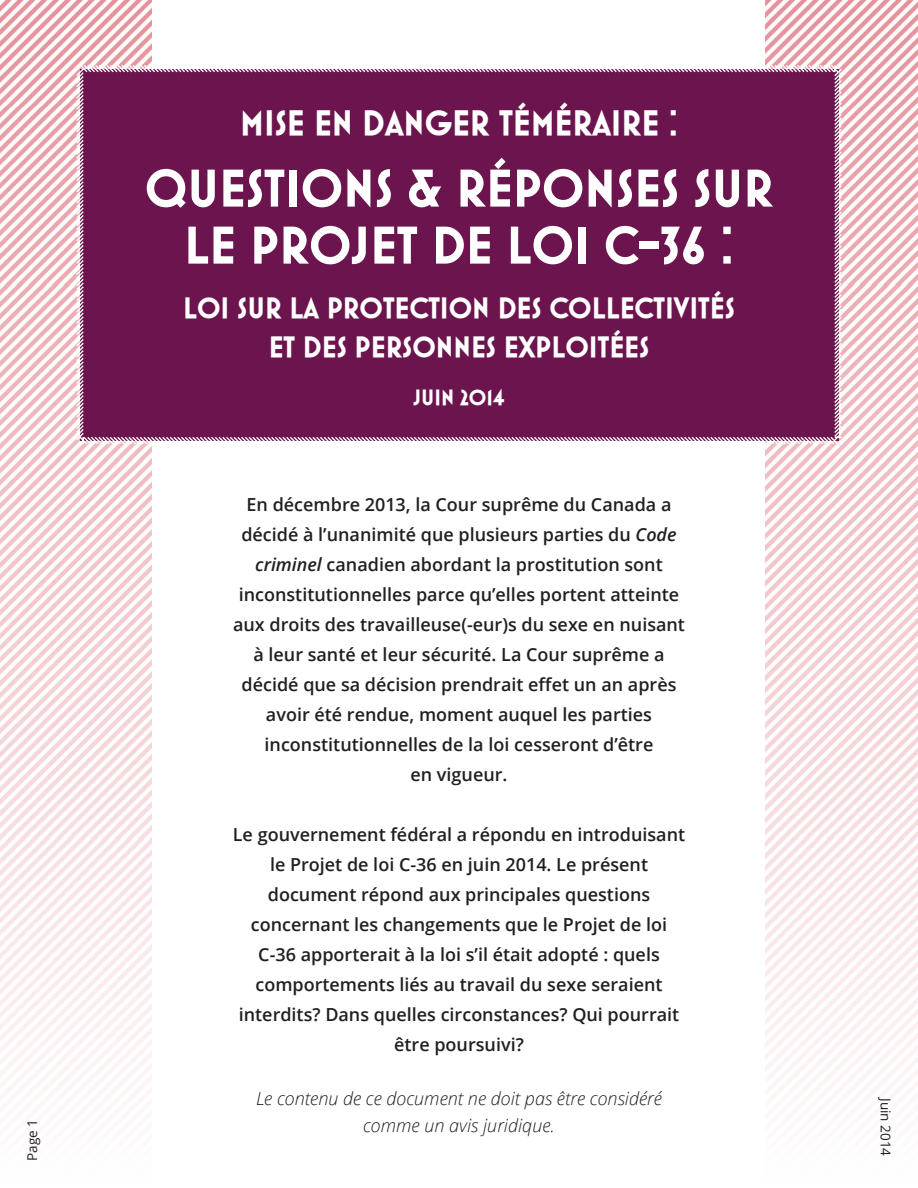
<style>
.page{position:relative;width:918px;height:1188px;background:#fff}
.page>*{position:absolute;margin:0;border:0;box-sizing:border-box;transform-origin:0 0}
.t1{font:700 54px/57px "Mostra One";color:#fff;text-align:center}
.t2{font:700 36px "Mostra One";color:#fff}
.t3{font:700 30px/39px "Mostra One";color:#fff;text-align:center}
.t4{font:700 22.5px "Mostra One";color:#fff}
.t5{font:600 18px/30px "Open Sans";color:#231f20;text-align:center}
.t6{font:italic 300 18px/27px "Open Sans";color:#231f20;text-align:center}
.t7{font:13.5px "Open Sans";color:#231f20}
.s1{font-style:italic}
</style>
<div class="page">
<img style="left:0;top:0;width:152px;height:1081px">
<img style="left:765px;top:0;width:153px;height:1081px">
<div style="left:75px;top:63px;width:768px;height:383px;background:#6b144e"></div>
<p class="t7" style="left:23px;top:1161px;width:43px;rotate:-90deg">Page 1</p>
<h2 class="t2" style="left:240px;top:102px;width:439px">MISE EN DANGER TÉMÉRAIRE :</h2>
<h1 class="t1" style="left:145px;top:159px;width:630px">QUESTIONS &amp; RÉPONSES SUR<br>LE PROJET DE LOI C-36 :</h1>
<h3 class="t3" style="left:183px;top:287px;width:553px">LOI SUR LA PROTECTION DES COLLECTIVITÉS<br>ET DES PERSONNES EXPLOITÉES</h3>
<p class="t4" style="left:413px;top:384px;width:93px">JUIN 2014</p>
<p class="t5" style="left:233px;top:489px;width:454px">En décembre 2013, la Cour suprême du Canada a décidé à l’unanimité que plusieurs parties du <span class="s1">Code criminel</span> canadien abordant la prostitution sont inconstitutionnelles parce qu’elles portent atteinte aux droits des travailleuse(-eur)s du sexe en nuisant à leur santé et leur sécurité. La Cour suprême a décidé que sa décision prendrait effet un an après avoir été rendue, moment auquel les parties inconstitutionnelles de la loi cesseront d’être<br>en vigueur.</p>
<p class="t5" style="left:233px;top:819px;width:454px">Le gouvernement fédéral a répondu en introduisant le Projet de loi C-36 en juin 2014. Le présent document répond aux principales questions concernant les changements que le Projet de loi C-36 apporterait à la loi s’il était adopté : quels comportements liés au travail du sexe seraient interdits? Dans quelles circonstances? Qui pourrait être poursuivi?</p>
<p class="t6" style="left:256px;top:1084px;width:407px">Le contenu de ce document ne doit pas être considéré comme un avis juridique.</p>
<p class="t7" style="left:895px;top:1098px;width:59px;rotate:90deg">Juin 2014</p>
</div>
